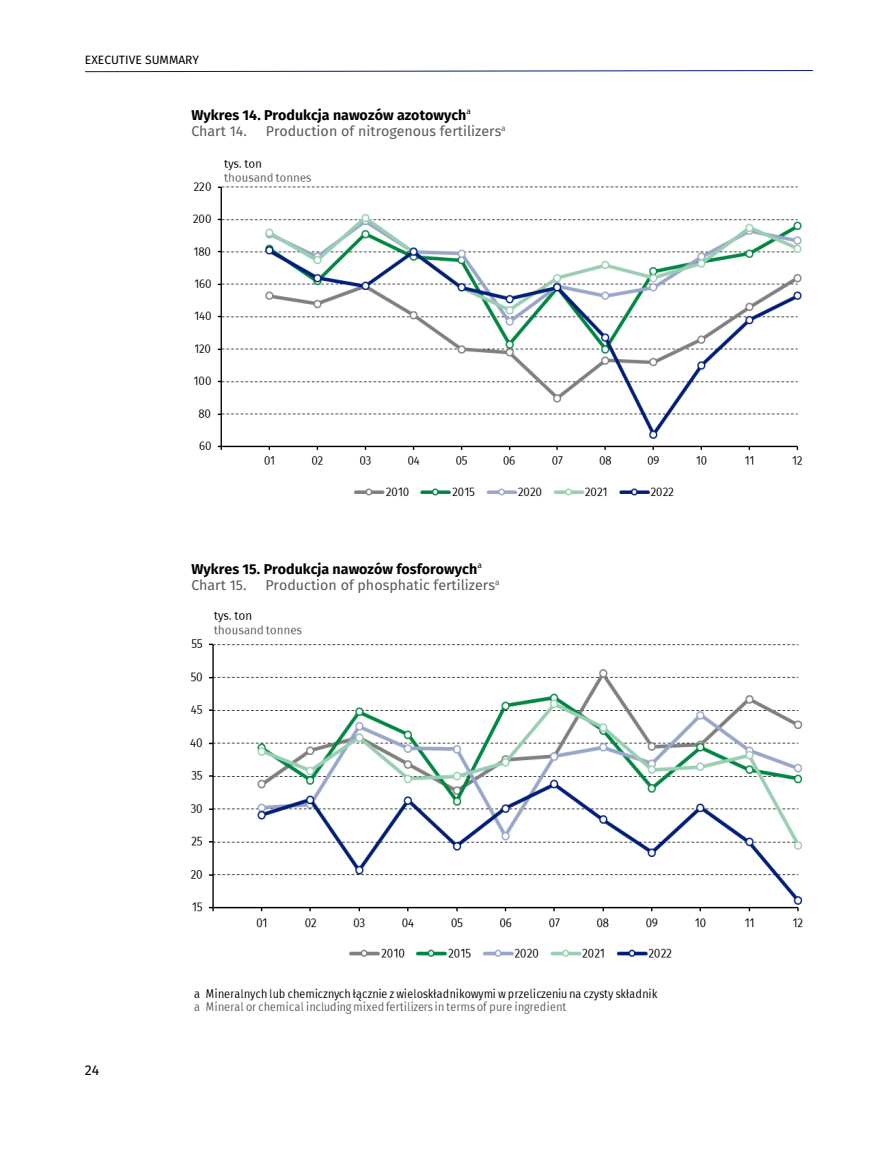
<style>
.page{position:relative;width:893px;height:1149px;background:#fff}
.page>*{position:absolute;margin:0;border:0;box-sizing:border-box;transform-origin:0 0}
.t1{font:14.25px "Fira Sans";color:#595959}
.t2{font:700 14.25px "Fira Sans";color:#000}
.t3{font:14.25px "Fira Sans";color:#000}
.t4{font:12px "Fira Sans";color:#000}
</style>
<div class="page">
<svg style="left:85px;top:70px;width:728px;height:2px"></svg>
<img style="left:193px;top:160px;width:610px;height:337px">
<img style="left:190px;top:611px;width:613px;height:403px">
<p class="t4" style="left:85px;top:51px;width:116px">EXECUTIVE SUMMARY</p>
<p class="t2" style="left:191px;top:103px;width:281px">Wykres 14. Produkcja nawozów azotowych<sup>a</sup></p>
<p class="t1" style="left:191px;top:120px;width:57px">Chart 14.</p>
<p class="t1" style="left:266px;top:120px;width:242px">Production of nitrogenous fertilizers<sup>a</sup></p>
<p class="t2" style="left:191px;top:556px;width:292px">Wykres 15. Produkcja nawozów fosforowych<sup>a</sup></p>
<p class="t1" style="left:191px;top:574px;width:57px">Chart 15.</p>
<p class="t1" style="left:265px;top:574px;width:236px">Production of phosphatic fertilizers<sup>a</sup></p>
<p class="t3" style="left:85px;top:1058px;width:16px">24</p>
</div>
